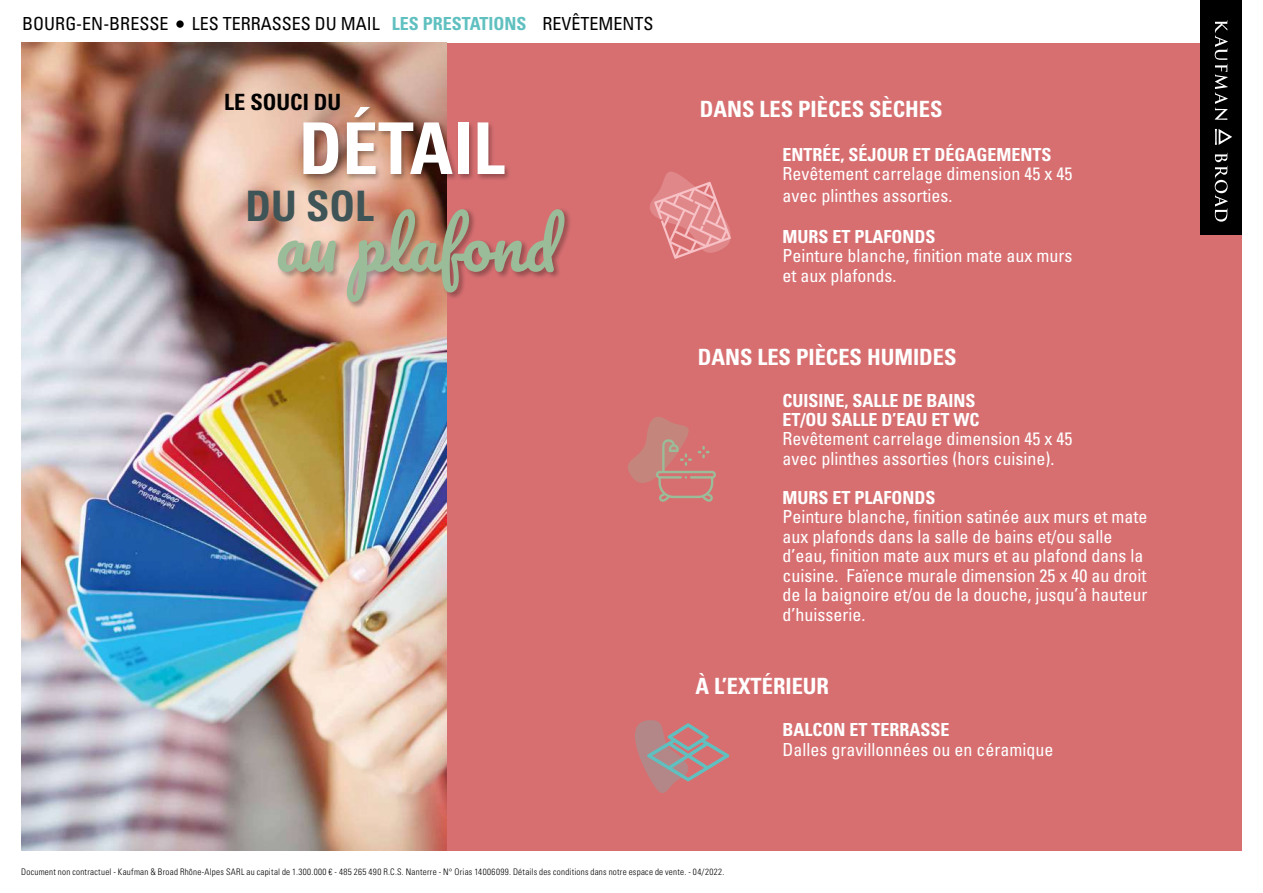
<style>
.page{position:relative;width:1263px;height:893px;background:#fff}
.page>*{position:absolute;margin:0;border:0;box-sizing:border-box;transform-origin:0 0}
.t1{font:700 condensed 71.4px "Univers LT Std";color:#fff}
.t2{font:66.3px "Pacifico";color:#9abc99}
.t3{font:700 condensed 42px "Univers LT Std";color:#3f5456}
.t4{font:700 condensed 22.35px "Univers LT Std";color:#fff}
.t5{font:700 condensed 22.35px "Univers LT Std";color:#000}
.t6{font:condensed 18px/19.5px "Univers LT Std";color:#fff}
.t7{font:700 condensed 18px/19.5px "Univers LT Std";color:#fff}
.t8{font:condensed 18px "Univers LT Std";color:#000}
.t9{font:300 condensed 9px "Univers LT Std";letter-spacing:.03em;color:#000}
.s1{font-weight:700;color:#60c0c0}
</style>
<div class="page">
<div style="left:446px;top:43px;width:796px;height:807px;background:#d76f71"></div>
<img style="left:21px;top:43px;width:425px;height:807px">
<div style="left:302px;top:106px;width:209px;height:76px;background:#000;opacity:.3"></div>
<div style="left:277px;top:207px;width:295px;height:103px;background:#000;opacity:.3"></div>
<svg style="left:635px;top:720px;width:94px;height:73px"></svg>
<svg style="left:628px;top:417px;width:88px;height:85px"></svg>
<svg style="left:650px;top:172px;width:81px;height:87px"></svg>
<div style="left:176px;top:20px;width:8px;height:8px;background:#000;border-radius:50%"></div>
<div style="left:1200px;top:0;width:42px;height:235px;background:#000"></div>
<svg style="left:1215px;top:20px;width:13px;height:100px"></svg>
<svg style="left:1215px;top:153px;width:13px;height:69px"></svg>
<svg style="left:1215px;top:129px;width:17px;height:16px"></svg>
<p class="t8" style="left:22px;top:12px;width:148px">BOURG-EN-BRESSE</p>
<p class="t8" style="left:192px;top:12px;width:463px">LES TERRASSES DU MAIL <span class="s1">LES PRESTATIONS</span> REVÊTEMENTS</p>
<p class="t5" style="left:224px;top:88px;width:118px">LE SOUCI DU</p>
<h1 class="t1" style="left:299px;top:105px;width:207px">DÉTAIL</h1>
<h2 class="t2" style="left:275px;top:210px;width:284px">au plafond</h2>
<h3 class="t3" style="left:246px;top:181px;width:130px">DU SOL</h3>
<p class="t4" style="left:700px;top:96px;width:244px">DANS LES PIÈCES SÈCHES</p>
<p class="t7" style="left:782px;top:144px;width:271px">ENTRÉE, SÉJOUR ET DÉGAGEMENTS</p>
<p class="t6" style="left:782px;top:163px;width:291px;line-height:21.6px">Revêtement carrelage dimension 45 x 45 avec plinthes assorties.</p>
<p class="t7" style="left:782px;top:226px;width:154px">MURS ET PLAFONDS</p>
<p class="t6" style="left:782px;top:246px;width:291px">Peinture blanche, finition mate aux murs et aux plafonds.</p>
<p class="t4" style="left:698px;top:343px;width:260px">DANS LES PIÈCES HUMIDES</p>
<p class="t7" style="left:782px;top:390px;width:198px">CUISINE, SALLE DE BAINS<br>ET/OU SALLE D’EAU ET WC</p>
<p class="t6" style="left:782px;top:429px;width:291px">Revêtement carrelage dimension 45 x 45 avec plinthes assorties (hors cuisine).</p>
<p class="t7" style="left:782px;top:488px;width:154px">MURS ET PLAFONDS</p>
<p class="t6" style="left:782px;top:507px;width:366px">Peinture blanche, finition satinée aux murs et mate aux plafonds dans la salle de bains et/ou salle d’eau, finition mate aux murs et au plafond dans la cuisine. Faïence murale dimension 25 x 40 au droit de la baignoire et/ou de la douche, jusqu’à hauteur d’huisserie.</p>
<p class="t4" style="left:696px;top:673px;width:135px">À L’EXTÉRIEUR</p>
<p class="t7" style="left:782px;top:720px;width:169px">BALCON ET TERRASSE</p>
<p class="t6" style="left:782px;top:739px;width:272px">Dalles gravillonnées ou en céramique</p>
<p class="t9" style="left:21px;top:866px;width:705px">Document non contractuel - Kaufman &amp; Broad Rhône-Alpes SARL au capital de 1.300.000 € - 485 265 490 R.C.S. Nanterre - N° Orias 14006099. Détails des conditions dans notre espace de vente. - 04/2022.</p>
</div>
